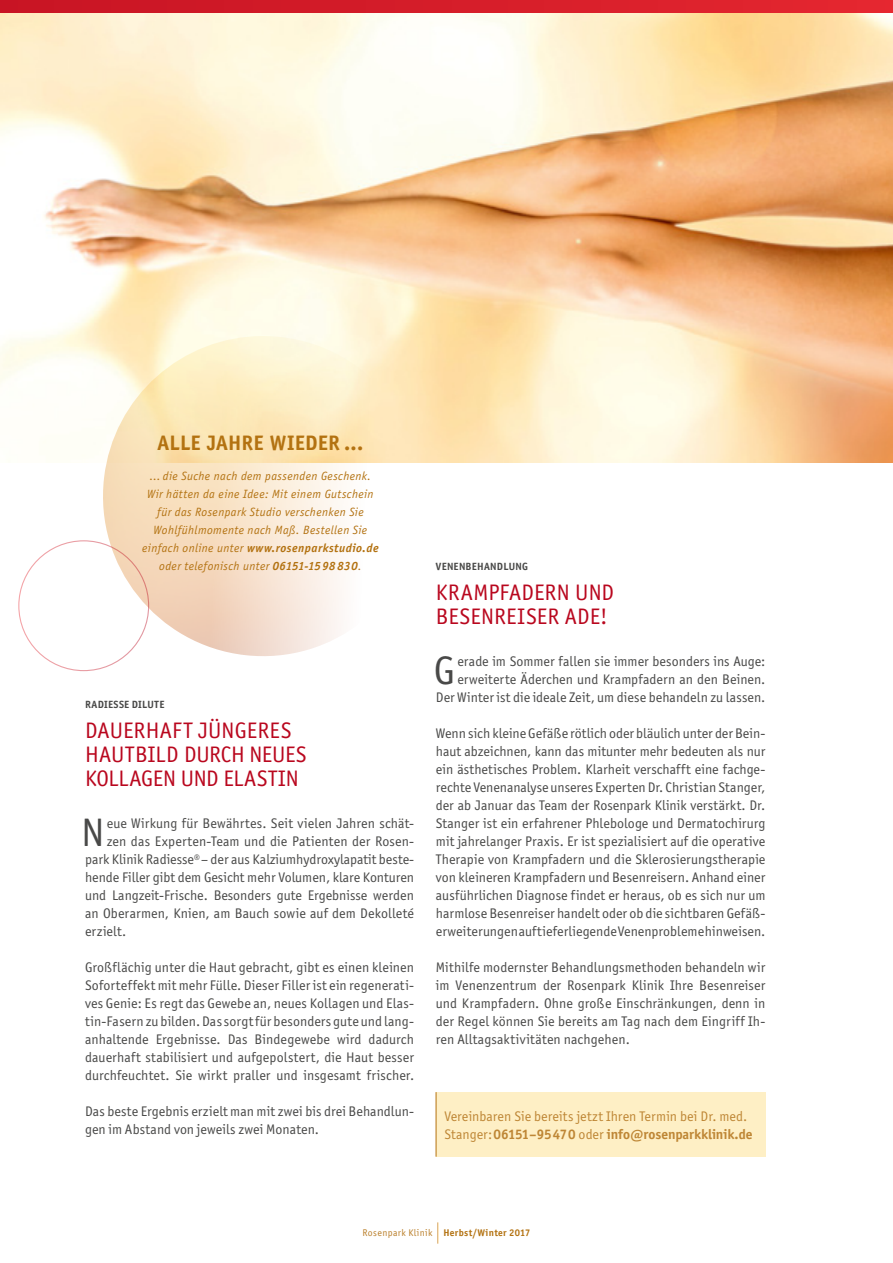
<style>
.page{position:relative;width:893px;height:1263px;background:#fff}
.page>*{position:absolute;margin:0;border:0;box-sizing:border-box;transform-origin:0 0}
.t1{font:39.9px "Officina San ITC";color:#494948}
.t2{font:22.5px/24px "Officina San ITC Book OS";letter-spacing:.01em;color:#b9071e}
.t3{font:700 21px "Officina San ITC";color:#b37211}
.t4{font:13.95px/18px "Officina San ITC";letter-spacing:.01em;color:#494948;text-align:justify}
.t5{font:13.95px/18px "Officina San ITC";letter-spacing:.005em;color:#be8635}
.t6{font:italic 12px/18px "Officina San ITC";letter-spacing:.035em;color:#b37211;text-align:center}
.t7{font:700 10.5px "Officina San ITC";letter-spacing:.03em;color:#494948}
.t8{font:700 9.75px "Officina San ITC";letter-spacing:.03em;color:#b37211}
.s1{font-weight:700}
.s2{font-weight:400;color:#ba7f2a}
</style>
<div class="page">
<img style="left:0;top:13px;width:893px;height:449px">
<img style="left:94px;top:336px;width:338px;height:329px">
<div style="left:436px;top:1092px;width:329px;height:65px;background:#feefc5"></div>
<hr style="left:436px;top:1092px;width:1px;height:65px;background:#b37211">
<svg style="left:438px;top:1222px;width:1px;height:22px"></svg>
<svg style="left:0;top:0;width:893px;height:13px"></svg>
<h3 class="t3" style="left:157px;top:430px;width:23px">Alle</h3>
<h3 class="t3" style="left:207px;top:430px;width:22px">Jahre</h3>
<h3 class="t3" style="left:270px;top:430px;width:13px">wieder</h3>
<h3 class="t3" style="left:344px;top:430px;width:21px">...</h3>
<p class="t6" style="left:142px;top:467px;width:238px">... die Suche nach dem passenden Geschenk.<br>Wir hätten da eine Idee: Mit einem Gutschein für das Rosenpark Studio verschenken Sie Wohlfühlmomente nach Maß. Bestellen Sie einfach online unter <span class="s1">www.rosenparkstudio.de </span>oder telefonisch unter <span class="s1">06151-15 98 830</span>.</p>
<p class="t7" style="left:85px;top:698px;width:81px">RADIESSE DILUTE</p>
<h2 class="t2" style="left:85px;top:718px;width:223px">DAUERHAFT JÜNGERES<br>HAUTBILD DURCH NEUES<br>KOLLAGEN UND ELASTIN</h2>
<h1 class="t1" style="left:82px;top:809px;width:18px">N</h1>
<p class="t4" style="left:107px;top:814px;width:309px">eue Wirkung für Bewährtes. Seit vielen Jahren schät-</p>
<p class="t4" style="left:107px;top:832px;width:309px">zen das Experten-Team und die Patienten der Rosen-</p>
<p class="t4" style="left:85px;top:850px;width:331px">park Klinik Radiesse<sup>®</sup> – der aus Kalziumhydroxylapatit beste-</p>
<p class="t4" style="left:85px;top:868px;width:331px">hende Filler gibt dem Gesicht mehr Volumen, klare Konturen</p>
<p class="t4" style="left:85px;top:886px;width:331px">und Langzeit-Frische. Besonders gute Ergebnisse werden</p>
<p class="t4" style="left:85px;top:904px;width:331px">an Oberarmen, Knien, am Bauch sowie auf dem Dekolleté</p>
<p class="t4" style="left:85px;top:922px;width:43px">erzielt.</p>
<p class="t4" style="left:85px;top:958px;width:331px">Großflächig unter die Haut gebracht, gibt es einen kleinen Soforteffekt mit mehr Fülle. Dieser Filler ist ein regenerati&shy;ves Genie: Es regt das Gewebe an, neues Kollagen und Elas&shy;tin-Fasern zu bilden. Das sorgt für besonders gute und lang&shy;anhaltende Ergebnisse. Das Bindegewebe wird dadurch dauerhaft stabilisiert und aufgepolstert, die Haut besser durchfeuchtet. Sie wirkt praller und insgesamt frischer.</p>
<p class="t4" style="left:85px;top:1102px;width:331px">Das beste Ergebnis erzielt man mit zwei bis drei Behandlun&shy;gen im Abstand von jeweils zwei Monaten.</p>
<p class="t7" style="left:436px;top:560px;width:94px">VENENBEHANDLUNG</p>
<h2 class="t2" style="left:436px;top:580px;width:180px">KRAMPFADERN UND<br>BESENREISER ADE!</h2>
<h1 class="t1" style="left:434px;top:647px;width:18px">G</h1>
<p class="t4" style="left:436px;top:652px;width:331px;text-align:right">erade im Sommer fallen sie immer besonders ins Auge: erweiterte Äderchen und Krampfadern an den Beinen.<br>Der Winter ist die ideale Zeit, um diese behandeln zu lassen.</p>
<p class="t4" style="left:436px;top:724px;width:331px">Wenn sich kleine Gefäße rötlich oder bläulich unter der Bein&shy;haut abzeichnen, kann das mitunter mehr bedeuten als nur ein ästhetisches Problem. Klarheit verschafft eine fachge&shy;rechte Venenanalyse unseres Experten Dr. Christian Stanger, der ab Januar das Team der Rosenpark Klinik verstärkt. Dr.<br>Stanger ist ein erfahrener Phlebologe und Dermatochirurg mit jahrelanger Praxis. Er ist spezialisiert auf die operative Therapie von Krampfadern und die Sklerosierungstherapie von kleineren Krampfadern und Besenreisern. Anhand einer ausführlichen Diagnose findet er heraus, ob es sich nur um harmlose Besenreiser handelt oder ob die sichtbaren Gefäß&shy;erweiterungen auf tieferliegende Venenprobleme hinweisen.</p>
<p class="t4" style="left:436px;top:958px;width:331px">Mithilfe modernster Behandlungsmethoden behandeln wir im Venenzentrum der Rosenpark Klinik Ihre Besenreiser und Krampfadern. Ohne große Einschränkungen, denn in der Regel können Sie bereits am Tag nach dem Eingriff Ih&shy;ren Alltagsaktivitäten nachgehen.</p>
<p class="t5" style="left:444px;top:1107px;width:310px">Vereinbaren Sie bereits jetzt Ihren Termin bei Dr. med.<br>Stanger: <span class="s1">06151–95470</span> oder <span class="s1">info@rosenparkklinik.de</span></p>
<p class="t8" style="left:362px;top:1227px;width:170px"><span class="s2">Rosenpark Klinik</span> Herbst/Winter 2017</p>
</div>
